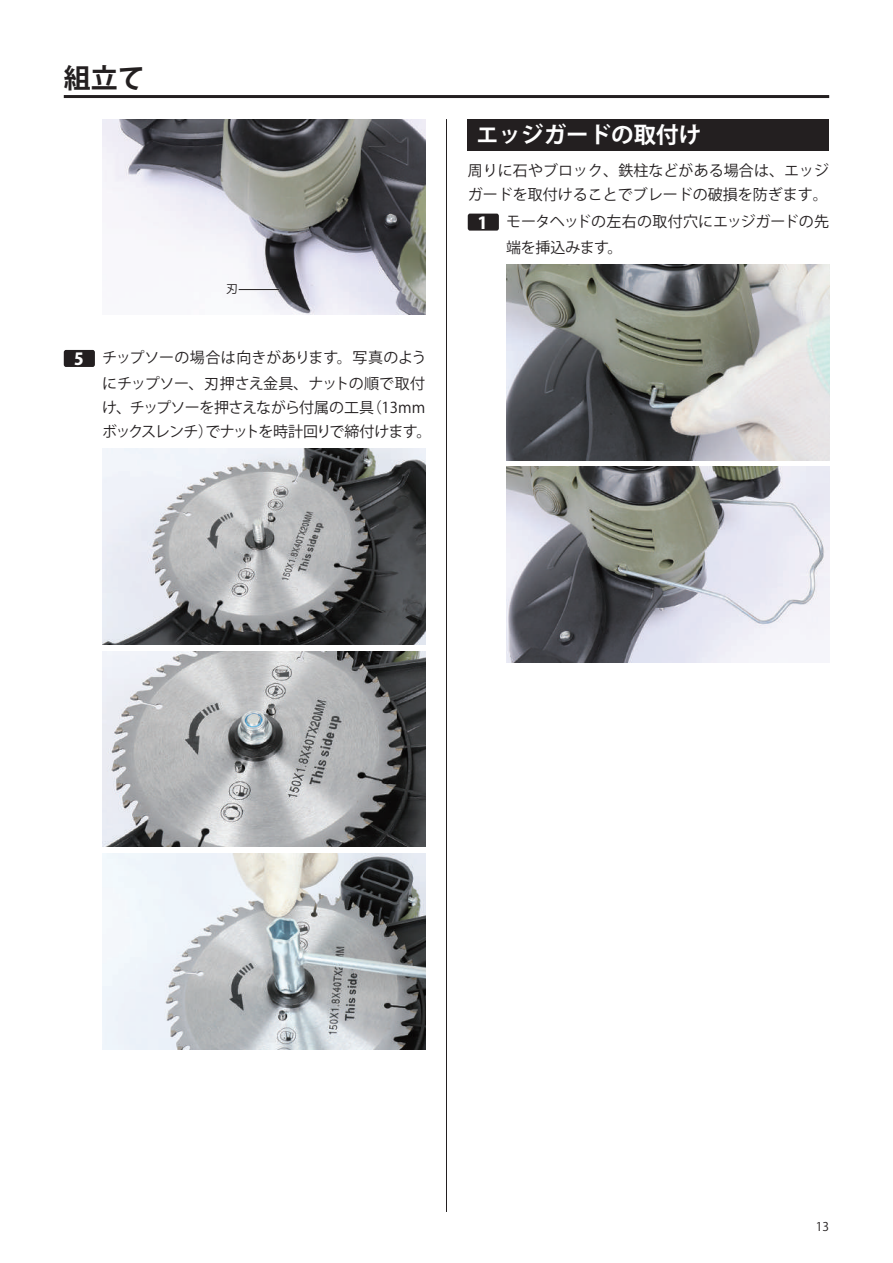
<style>
.page{position:relative;width:893px;height:1263px;background:#fff}
.page>*{position:absolute;margin:0;border:0;box-sizing:border-box;transform-origin:0 0}
.t1{font:700 27px "Koz Go Pro";color:#231f20}
.t2{font:700 22.5px "Koz Go Pro";color:#fff}
.t3{font:15px/26px "Koz Go Pr 6 N";color:#231f20}
.t4{font:15px/24px "Koz Go Pr 6 N";letter-spacing:-.04em;color:#231f20}
.t5{font:12px "Koz Go Pro";color:#231f20}
.t6{font:12px "Koz Go Pr 6 N";color:#231f20}
.s1{font-family:"Koz Go Pro";font-weight:800;font-size:16.5px;color:#fff}
</style>
<div class="page">
<hr style="left:446px;top:119px;width:1px;height:1093px;background:#231f20">
<hr style="left:64px;top:95px;width:765px;height:3px;background:#231f20">
<img style="left:102px;top:119px;width:323px;height:196px">
<hr style="left:239px;top:289px;width:40px;height:1px;background:#231f20">
<div style="left:64px;top:350px;width:31px;height:17px;background:#231f20;border-radius:2px"></div>
<img style="left:102px;top:449px;width:323px;height:196px">
<img style="left:102px;top:651px;width:323px;height:196px">
<img style="left:102px;top:853px;width:323px;height:196px">
<div style="left:468px;top:119px;width:361px;height:31px;background:#231f20"></div>
<div style="left:468px;top:214px;width:31px;height:17px;background:#231f20;border-radius:2px"></div>
<img style="left:506px;top:265px;width:323px;height:195px">
<img style="left:506px;top:467px;width:323px;height:195px">
<h1 class="t1" style="left:64px;top:60px;width:82px">組立て</h1>
<p class="t6" style="left:226px;top:282px;width:13px">刃</p>
<p class="t3" style="left:74px;top:345px;width:354px;text-align:right"><span class="s1">5</span> チップソーの場合は向きがあります。写真のようにチップソー、刃押さえ金具、ナットの順で取付</p>
<p class="t4" style="left:102px;top:396px;width:331px">け、チップソーを押さえながら付属の工具（13mmボックスレンチ）でナットを時計回りで締付けます。</p>
<h2 class="t2" style="left:476px;top:121px;width:226px">エッジガードの取付け</h2>
<p class="t3" style="left:468px;top:159px;width:363px;line-height:24px">周りに石やブロック、鉄柱などがある場合は、エッジガードを取付けることでブレードの破損を防ぎます。</p>
<p class="t3" style="left:506px;top:209px;width:325px;text-indent:-28px"><span class="s1">1</span> モータヘッドの左右の取付穴にエッジガードの先端を挿込みます。</p>
<p class="t5" style="left:816px;top:1219px;width:15px">13</p>
</div>
